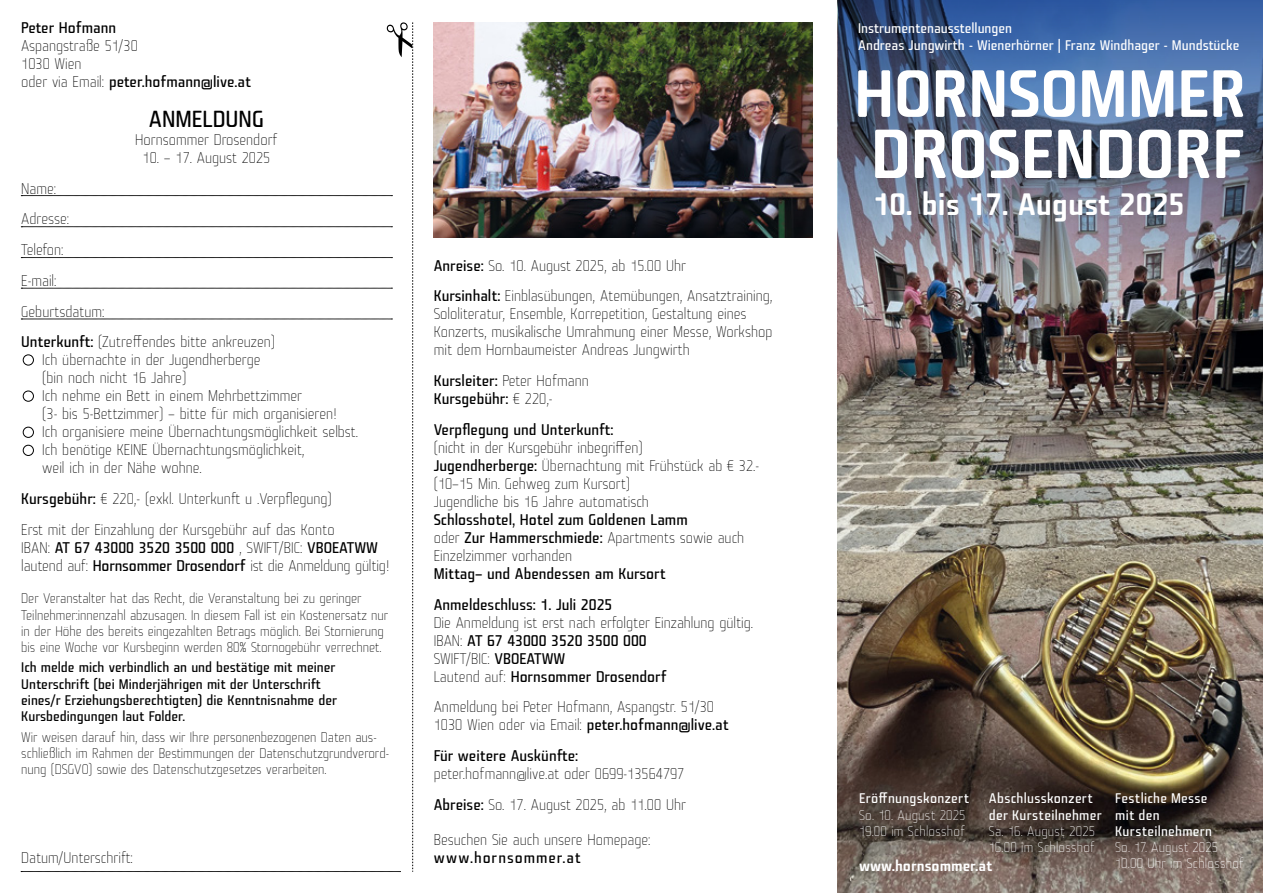
<style>
.page{position:relative;width:1263px;height:893px;background:#fff}
.page>*{position:absolute;margin:0;border:0;box-sizing:border-box;transform-origin:0 0}
.t1{font:30px "Fishmonger MSCE";color:#fff}
.t2{font:22.5px "Fishmonger MRCE";color:#000}
.t3{font:15px/18px "Fishmonger MTCE";color:#000}
.t4{font:15px/30.8px "Fishmonger MRCE";color:#000}
.t5{font:15px "Fishmonger MRCE";letter-spacing:.065em;color:#000}
.t6{font:14.55px "Fishmonger MSCE";color:#fff}
.t7{font:13.5px/16.2px "Fishmonger MTCE";color:#000}
.t8{font:13.5px/16.2px "Fishmonger MRCE";color:#000}
.t9{font:13.5px/16.2px "Fishmonger MRCE";letter-spacing:.01em;color:#fff}
.t10{font:13.5px/16.2px "Fishmonger MTCE";letter-spacing:.015em;color:#fff}
.s1{font-family:"Fishmonger MTCE"}
.s2{font-family:"Fishmonger MRCE"}
</style>
<div class="page">
<img style="left:838px;top:358px;width:425px;height:535px">
<img style="left:838px;top:0;width:425px;height:358px">
<svg style="left:21px;top:22px;width:392px;height:850px"></svg>
<svg style="left:858px;top:70px;width:385px;height:47px"></svg>
<svg style="left:875px;top:130px;width:368px;height:48px"></svg>
<img style="left:434px;top:22px;width:378px;height:215px">
<p class="t4" style="left:21px;top:13px;width:96px">Peter Hofmann</p>
<p class="t3" style="left:21px;top:37px;width:118px">Aspangstraße 51/30<br>1030 Wien</p>
<p class="t4" style="left:21px;top:67px;width:231px"><span class="s1">oder via Email:</span> peter.hofmann@live.at</p>
<h2 class="t2" style="left:149px;top:106px;width:117px">ANMELDUNG</h2>
<p class="t3" style="left:135px;top:131px;width:144px">Hornsommer Drosendorf</p>
<p class="t3" style="left:143px;top:149px;width:129px">10. – 17. August 2025</p>
<p class="t3" style="left:21px;top:173px;width:255px;line-height:30.8px">Name:<br>Adresse:<br>Telefon:<br>E-mail:<br>Geburtsdatum:<br><span class="s2">Unterkunft:</span> (Zutreffendes bitte ankreuzen)</p>
<p class="t3" style="left:42px;top:351px;width:317px">Ich übernachte in der Jugendherberge<br>(bin noch nicht 16 Jahre)<br>Ich nehme ein Bett in einem Mehrbettzimmer<br>(3- bis 5-Bettzimmer) – bitte für mich organisieren!<br>Ich organisiere meine Übernachtungsmöglichkeit selbst.<br>Ich benötige KEINE Übernachtungsmöglichkeit,<br>weil ich in der Nähe wohne.</p>
<p class="t3" style="left:21px;top:484px;width:315px;line-height:30.8px"><span class="s2">Kursgebühr:</span> € 220,- (exkl. Unterkunft u .Verpflegung)<br>Erst mit der Einzahlung der Kursgebühr auf das Konto</p>
<p class="t4" style="left:21px;top:532px;width:358px"><span class="s1">IBAN:</span> AT 67 43000 3520 3500 000 <span class="s1">, SWIFT/BIC:</span> VBOEATWW</p>
<p class="t3" style="left:21px;top:557px;width:370px">lautend auf: <span class="s2">Hornsommer Drosendorf</span> ist die Anmeldung gültig!</p>
<p class="t7" style="left:21px;top:591px;width:368px">Der Veranstalter hat das Recht, die Veranstaltung bei zu geringer Teilnehmer:innenzahl abzusagen. In diesem Fall ist ein Kostenersatz nur in der Höhe des bereits eingezahlten Betrags möglich. Bei Stornierung bis eine Woche vor Kursbeginn werden 80% Stornogebühr verrechnet.</p>
<p class="t8" style="left:21px;top:660px;width:317px">Ich melde mich verbindlich an und bestätige mit meiner Unterschrift (bei Minderjährigen mit der Unterschrift eines/r Erziehungsberechtigten) die Kenntnisnahme der Kursbedingungen laut Folder.</p>
<p class="t7" style="left:21px;top:729px;width:369px">Wir weisen darauf hin, dass wir Ihre personenbezogenen Daten aus&shy;schließlich im Rahmen der Bestimmungen der Datenschutzgrundverord&shy;nung (DSGVO) sowie des Datenschutzgesetzes verarbeiten.</p>
<p class="t3" style="left:434px;top:250px;width:340px;line-height:30.8px"><span class="s2">Anreise:</span> So. 10. August 2025, ab 15.00 Uhr<br><span class="s2">Kursinhalt:</span> Einblasübungen, Atemübungen, Ansatztraining,</p>
<p class="t3" style="left:434px;top:305px;width:340px">Sololiteratur, Ensemble, Korrepetition, Gestaltung eines<br>Konzerts, musikalische Umrahmung einer Messe, Workshop mit dem Hornbaumeister Andreas Jungwirth</p>
<p class="t3" style="left:434px;top:372px;width:157px"><span class="s2">Kursleiter:</span> Peter Hofmann</p>
<p class="t4" style="left:434px;top:384px;width:181px">Kursgebühr: <span class="s1">€ 220,-<br></span>Verpflegung und Unterkunft:</p>
<p class="t3" style="left:434px;top:439px;width:327px">(nicht in der Kursgebühr inbegriffen)<br><span class="s2">Jugendherberge:</span> Übernachtung mit Frühstück ab € 32.- (10–15 Min. Gehweg zum Kursort)<br>Jugendliche bis 16 Jahre automatisch</p>
<p class="t4" style="left:434px;top:504px;width:256px">Schlosshotel, Hotel zum Goldenen Lamm</p>
<p class="t3" style="left:434px;top:529px;width:312px">oder <span class="s2">Zur Hammerschmiede:</span> Apartments sowie auch<br>Einzelzimmer vorhanden</p>
<p class="t4" style="left:434px;top:558px;width:233px">Mittag– und Abendessen am Kursort<br>Anmeldeschluss: 1. Juli 2025</p>
<p class="t3" style="left:434px;top:613px;width:321px">Die Anmeldung ist erst nach erfolgter Einzahlung gültig.</p>
<p class="t4" style="left:434px;top:625px;width:214px"><span class="s1">IBAN:</span> AT 67 43000 3520 3500 000</p>
<p class="t3" style="left:434px;top:649px;width:133px">SWIFT/BIC: <span class="s2">VBOEATWW</span></p>
<p class="t4" style="left:434px;top:661px;width:235px"><span class="s1">Lautend auf:</span> Hornsommer Drosendorf</p>
<p class="t3" style="left:434px;top:698px;width:297px">Anmeldung bei Peter Hofmann, Aspangstr. 51/30<br>1030 Wien oder via Email: <span class="s2">peter.hofmann@live.at</span></p>
<p class="t4" style="left:434px;top:741px;width:146px">Für weitere Auskünfte:</p>
<p class="t3" style="left:434px;top:758px;width:254px;line-height:30.8px">peter.hofmann@live.at oder 0699-13564797<br><span class="s2">Abreise:</span> So. 17. August 2025, ab 11.00 Uhr</p>
<p class="t3" style="left:434px;top:831px;width:218px">Besuchen Sie auch unsere Homepage:</p>
<p class="t3" style="left:21px;top:849px;width:113px">Datum/Unterschrift:</p>
<p class="t5" style="left:434px;top:849px;width:149px">www.hornsommer.at</p>
<p class="t9" style="left:858px;top:21px;width:383px">Instrumentenausstellungen<br>Andreas Jungwirth - Wienerhörner | Franz Windhager - Mundstücke</p>
<h1 class="t1" style="left:873px;top:186px;width:313px">10. bis 17. August 2025</h1>
<p class="t9" style="left:859px;top:791px;width:112px">Eröffnungskonzert</p>
<p class="t10" style="left:859px;top:807px;width:108px">So. 10. August 2025<br>19.00 im Schlosshof</p>
<p class="t9" style="left:989px;top:791px;width:114px">Abschlusskonzert der Kursteilnehmer</p>
<p class="t10" style="left:989px;top:823px;width:108px">Sa. 16. August 2025<br>16.00 im Schlosshof</p>
<p class="t6" style="left:859px;top:857px;width:135px">www.hornsommer.at</p>
<p class="t9" style="left:1115px;top:791px;width:98px">Festliche Messe mit den<br>Kursteilnehmern</p>
<p class="t10" style="left:1115px;top:839px;width:130px">So. 17. August 2025<br>10.00 Uhr im Schlosshof</p>
</div>
